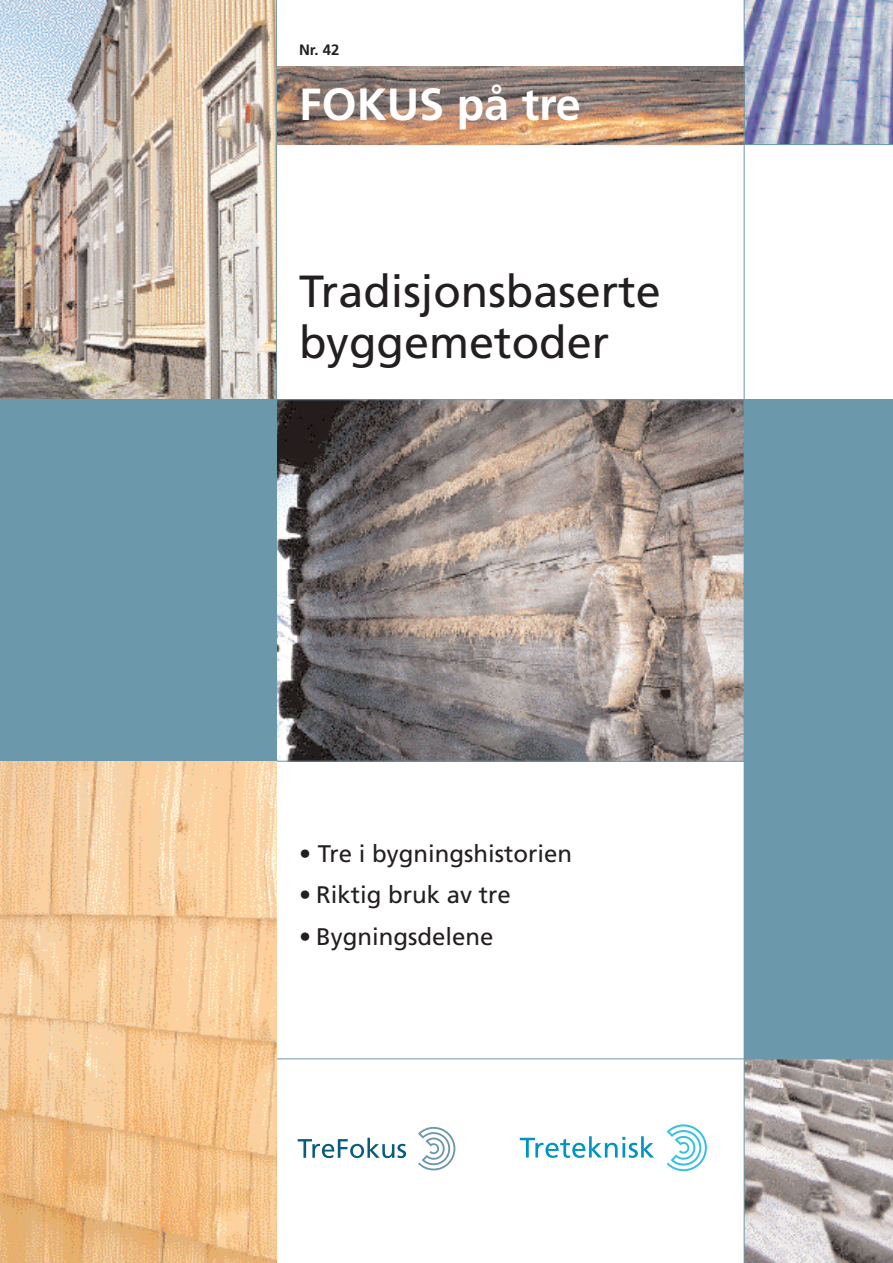
<style>
.page{position:relative;width:893px;height:1263px;background:#fff}
.page>*{position:absolute;margin:0;border:0;box-sizing:border-box;transform-origin:0 0}
.t1{font:45px/51px "Frutiger";color:#231f20}
.t2{font:700 45px "Frutiger";color:#fff}
.t3{font:24px "Frutiger";color:#231f20}
.t4{font:700 15px "Frutiger";color:#231f20}
</style>
<div class="page">
<img style="left:745px;top:0;width:148px;height:144px">
<img style="left:0;top:0;width:276px;height:399px">
<img style="left:277px;top:400px;width:467px;height:361px">
<hr style="left:276px;top:144px;width:617px;height:1px;background:#6c98ac">
<hr style="left:0;top:399px;width:893px;height:1px;background:#6c98ac">
<svg style="left:418px;top:1127px;width:37px;height:43px"></svg>
<svg style="left:298px;top:1138px;width:108px;height:20px"></svg>
<svg style="left:520px;top:1136px;width:134px;height:22px"></svg>
<svg style="left:667px;top:1124px;width:40px;height:47px"></svg>
<img style="left:277px;top:66px;width:467px;height:79px">
<hr style="left:276px;top:0;width:1px;height:1263px;background:#6c98ac">
<hr style="left:0;top:761px;width:893px;height:1px;background:#6c98ac">
<img style="left:745px;top:1059px;width:148px;height:204px">
<hr style="left:0;top:1058px;width:893px;height:1px;background:#6c98ac">
<div style="left:744px;top:400px;width:149px;height:659px;background:#6c98ac"></div>
<img style="left:0;top:761px;width:276px;height:502px">
<div style="left:0;top:400px;width:276px;height:361px;background:#6c98ac"></div>
<hr style="left:744px;top:0;width:1px;height:1263px;background:#6c98ac">
<p class="t4" style="left:299px;top:44px;width:42px">Nr. 42</p>
<h1 class="t2" style="left:299px;top:87px;width:283px">FOKUS på tre</h1>
<h1 class="t1" style="left:299px;top:270px;width:363px">Tradisjonsbaserte byggemetoder</h1>
<p class="t3" style="left:299px;top:843px;width:274px">• Tre i bygningshistorien</p>
<p class="t3" style="left:299px;top:885px;width:213px">• Riktig bruk av tre</p>
<p class="t3" style="left:299px;top:926px;width:196px">• Bygningsdelene</p>
</div>
